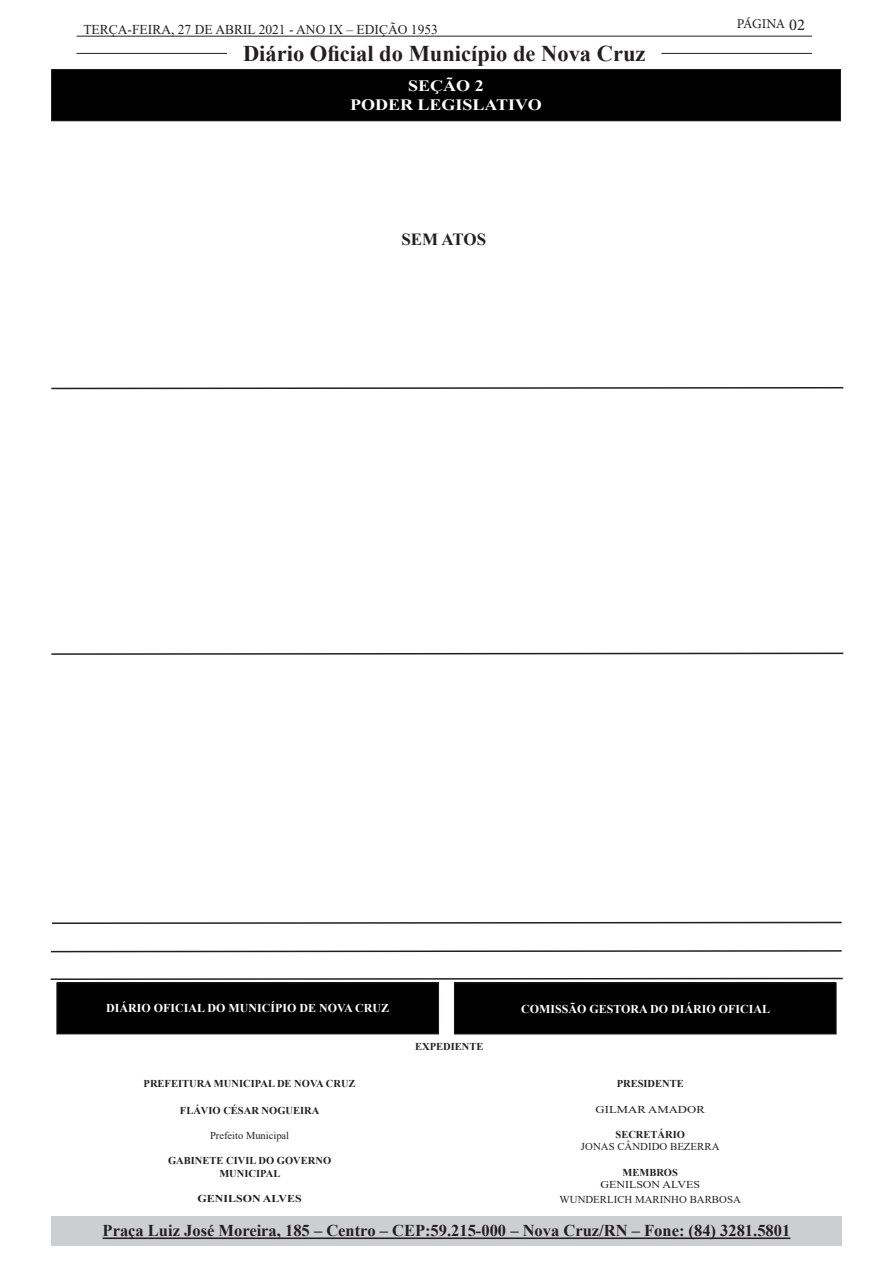
<style>
.page{position:relative;width:893px;height:1263px;background:#fff}
.page>*{position:absolute;margin:0;border:0;box-sizing:border-box;transform-origin:0 0}
.t1{font:700 22.5px "Times New Roman";color:#231f20}
.t2{font:700 16.95px "Times New Roman";color:#231f20}
.t3{font:700 16.5px "Times New Roman";color:#231f20}
.t4{font:700 15.75px "Times New Roman";color:#fff;scale:1.14 1}
.t5{font:13.5px "Times New Roman";color:#231f20}
.t6{font:13.5px "Minion Pro";letter-spacing:-.03em;color:#231f20}
.t7{font:700 12px "Times New Roman";color:#fff}
.t8{font:700 10.5px/12.6px "Times New Roman";color:#231f20;text-align:center}
.t9{font:10.5px "Times New Roman";color:#231f20}
.t10{font:700 10.5px "Times New Roman";color:#231f20;scale:1.14 1}
.t11{font:10.5px "Times New Roman";color:#231f20;scale:1.14 1}
.t12{font:10.5px "Times New Roman";color:#231f20;scale:1.21 1}
.s1{font-size:16.5px}
</style>
<div class="page">
<hr style="left:77px;top:36px;width:735px;height:1px;background:#231f20">
<hr style="left:77px;top:53px;width:150px;height:1px;background:#231f20">
<hr style="left:661px;top:53px;width:151px;height:1px;background:#231f20">
<div style="left:51px;top:1216px;width:791px;height:29px;background:#cdced0"></div>
<hr style="left:103px;top:1237px;width:687px;height:2px;background:#231f20">
<div style="left:57px;top:983px;width:382px;height:51px;background:#000"></div>
<div style="left:56px;top:982px;width:383px;height:52px;border:1px solid #231f20"></div>
<div style="left:454px;top:983px;width:382px;height:51px;background:#000"></div>
<div style="left:454px;top:982px;width:383px;height:52px;border:1px solid #231f20"></div>
<svg style="left:50px;top:977px;width:793px;height:3px"></svg>
<svg style="left:51px;top:387px;width:793px;height:3px"></svg>
<svg style="left:51px;top:652px;width:793px;height:3px"></svg>
<svg style="left:51px;top:950px;width:791px;height:3px"></svg>
<svg style="left:52px;top:921px;width:790px;height:3px"></svg>
<div style="left:52px;top:70px;width:788px;height:51px;background:#000"></div>
<div style="left:51px;top:69px;width:790px;height:52px;border:1px solid #231f20"></div>
<p class="t5" style="left:83px;top:20px;width:356px">TERÇA-FEIRA, 27 DE ABRIL 2021 - ANO IX – EDIÇÃO 1953</p>
<h1 class="t1" style="left:243px;top:37px;width:404px">Diário Oficial do Município de Nova Cruz</h1>
<p class="t4" style="left:408px;top:74px;width:68px">SEÇÃO 2</p>
<p class="t4" style="left:350px;top:93px;width:170px">PODER LEGISLATIVO</p>
<p class="t2" style="left:401px;top:227px;width:86px">SEM ATOS</p>
<p class="t6" style="left:737px;top:15px;width:70px">PÁGINA <span class="s1">02</span></p>
<p class="t7" style="left:106px;top:1000px;width:285px">DIÁRIO OFICIAL DO MUNICÍPIO DE NOVA CRUZ</p>
<p class="t7" style="left:521px;top:1000px;width:251px">COMISSÃO GESTORA DO DIÁRIO OFICIAL</p>
<p class="t8" style="left:144px;top:1077px;width:213px">PREFEITURA MUNICIPAL DE NOVA CRUZ</p>
<p class="t8" style="left:180px;top:1104px;width:141px">FLÁVIO CÉSAR NOGUEIRA</p>
<p class="t9" style="left:210px;top:1128px;width:81px">Prefeito Municipal</p>
<p class="t8" style="left:168px;top:1154px;width:165px">GABINETE CIVIL DO GOVERNO<br>MUNICIPAL</p>
<p class="t10" style="left:197px;top:1191px;width:93px">GENILSON ALVES</p>
<p class="t8" style="left:415px;top:1039px;width:70px">EXPEDIENTE</p>
<p class="t8" style="left:617px;top:1077px;width:69px">PRESIDENTE</p>
<p class="t12" style="left:596px;top:1102px;width:92px">GILMAR AMADOR</p>
<p class="t8" style="left:615px;top:1128px;width:71px">SECRETÁRIO</p>
<p class="t9" style="left:581px;top:1139px;width:140px">JONAS CÂNDIDO BEZERRA</p>
<p class="t8" style="left:622px;top:1165px;width:57px">MEMBROS</p>
<p class="t11" style="left:600px;top:1177px;width:89px">GENILSON ALVES</p>
<p class="t9" style="left:560px;top:1192px;width:183px">WUNDERLICH MARINHO BARBOSA</p>
<h3 class="t3" style="left:103px;top:1219px;width:689px">Praça Luiz José Moreira, 185 – Centro – CEP:59.215-000 – Nova Cruz/RN – Fone: (84) 3281.5801</h3>
</div>
